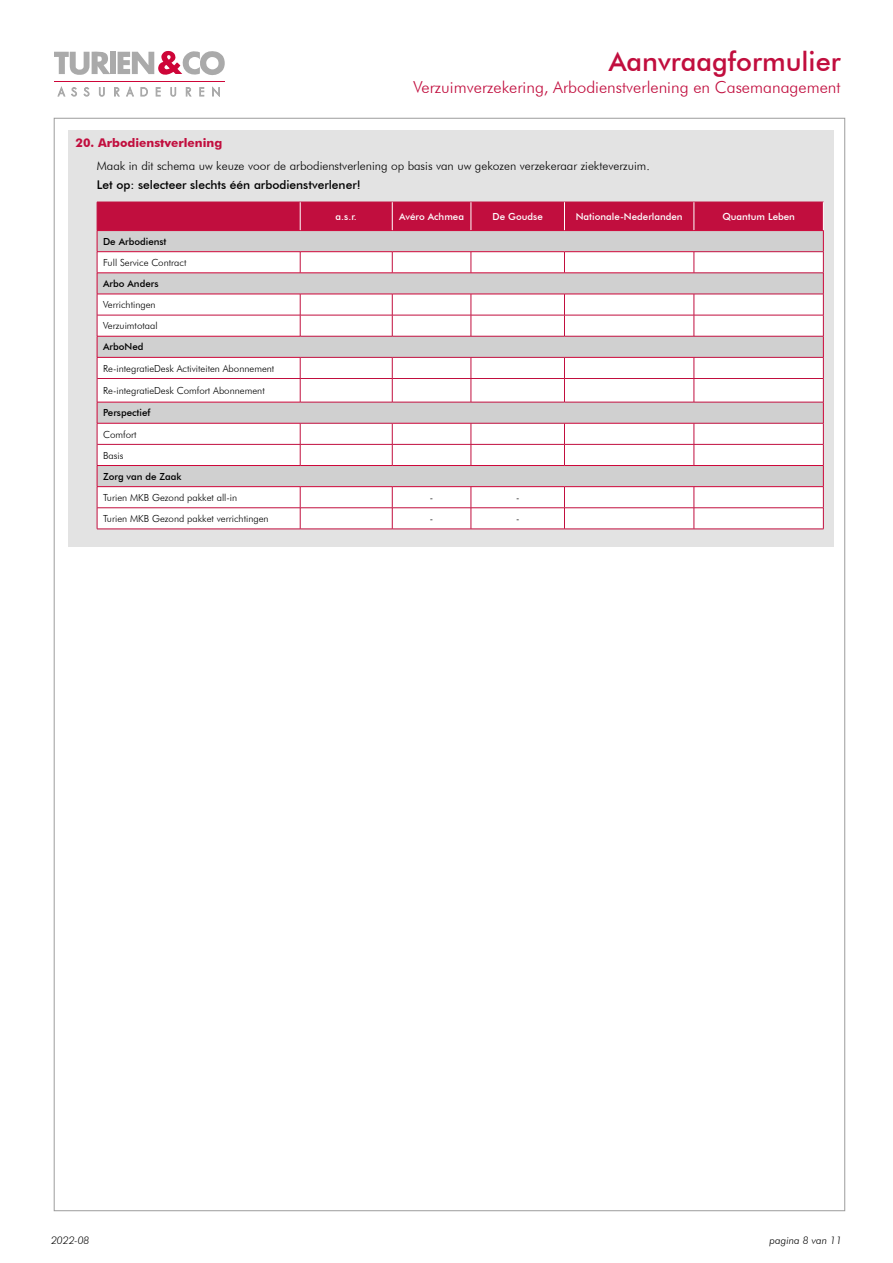
<style>
.page{position:relative;width:893px;height:1263px;background:#fff}
.page>*{position:absolute;margin:0;border:0;box-sizing:border-box;transform-origin:0 0}
.t1{font:500 27px "Futura BT";color:#c10e3e}
.t2{font:300 16.5px "Futura BT";color:#c10e3e}
.t3{font:300 12px "Futura BT";color:#000}
.t4{font:500 12px "Futura BT";color:#000}
.t5{font:700 12px "Futura BT";color:#c10e3e}
.t6{font:italic 300 10.5px "Futura BT";color:#000}
.t7{font:300 9.75px/21.1px "Futura BT";color:#000}
.t8{font:500 9.75px "Futura BT";color:#fff}
.t9{font:500 9.75px "Futura BT";color:#000}
</style>
<div class="page">
<div style="left:68px;top:130px;width:765px;height:416px;background:#e3e3e3"></div>
<div style="left:110px;top:52px;width:5px;height:22px;background:#aaa"></div>
<svg style="left:118px;top:51px;width:107px;height:24px"></svg>
<svg style="left:54px;top:51px;width:56px;height:24px"></svg>
<svg style="left:58px;top:87px;width:7px;height:9px"></svg>
<svg style="left:71px;top:87px;width:6px;height:9px"></svg>
<svg style="left:84px;top:87px;width:5px;height:9px"></svg>
<svg style="left:99px;top:87px;width:6px;height:10px"></svg>
<svg style="left:114px;top:87px;width:6px;height:9px"></svg>
<svg style="left:126px;top:87px;width:8px;height:9px"></svg>
<svg style="left:141px;top:87px;width:7px;height:9px"></svg>
<svg style="left:156px;top:87px;width:4px;height:9px"></svg>
<svg style="left:170px;top:87px;width:6px;height:10px"></svg>
<svg style="left:186px;top:87px;width:5px;height:9px"></svg>
<svg style="left:199px;top:87px;width:5px;height:9px"></svg>
<svg style="left:212px;top:87px;width:8px;height:10px"></svg>
<hr style="left:54px;top:81px;width:171px;height:1px;background:#ce0538">
<hr style="left:97px;top:529px;width:203px;height:1px;background:#c10e3e">
<hr style="left:300px;top:529px;width:92px;height:1px;background:#c10e3e">
<hr style="left:564px;top:529px;width:130px;height:1px;background:#c10e3e">
<hr style="left:694px;top:529px;width:129px;height:1px;background:#c10e3e">
<hr style="left:392px;top:529px;width:79px;height:1px;background:#c10e3e">
<hr style="left:471px;top:529px;width:93px;height:1px;background:#c10e3e">
<svg style="left:97px;top:202px;width:727px;height:327px;background:#e8cfd6"></svg>
<h1 class="t1" style="left:609px;top:45px;width:233px">Aanvraagformulier</h1>
<h2 class="t2" style="left:413px;top:77px;width:429px">Verzuimverzekering, Arbodienstverlening en Casemanagement</h2>
<p class="t5" style="left:76px;top:136px;width:148px">20. Arbodienstverlening</p>
<p class="t3" style="left:97px;top:159px;width:554px">Maak in dit schema uw keuze voor de arbodienstverlening op basis van uw gekozen verzekeraar ziekteverzuim.</p>
<p class="t4" style="left:97px;top:177px;width:265px">Let op: selecteer slechts één arbodienstverlener!</p>
<p class="t8" style="left:336px;top:211px;width:23px">a.s.r.</p>
<p class="t8" style="left:399px;top:211px;width:66px">Avéro Achmea</p>
<p class="t8" style="left:493px;top:211px;width:52px">De Goudse</p>
<p class="t8" style="left:576px;top:211px;width:108px">Nationale-Nederlanden</p>
<p class="t8" style="left:722px;top:211px;width:74px">Quantum Leben</p>
<p class="t9" style="left:103px;top:235px;width:65px">De Arbodienst</p>
<p class="t7" style="left:103px;top:252px;width:85px">Full Service Contract</p>
<p class="t9" style="left:103px;top:278px;width:57px">Arbo Anders</p>
<p class="t7" style="left:103px;top:294px;width:56px">Verrichtingen<br>Verzuimtotaal</p>
<p class="t9" style="left:103px;top:341px;width:42px">ArboNed</p>
<p class="t7" style="left:103px;top:357px;width:173px">Re-integratieDesk Activiteiten Abonnement</p>
<p class="t7" style="left:103px;top:380px;width:163px">Re-integratieDesk Comfort Abonnement</p>
<p class="t9" style="left:103px;top:407px;width:49px">Perspectief</p>
<p class="t7" style="left:103px;top:423px;width:35px">Comfort<br>Basis</p>
<p class="t9" style="left:103px;top:470px;width:80px">Zorg van de Zaak</p>
<p class="t7" style="left:103px;top:487px;width:136px">Turien MKB Gezond pakket all-in</p>
<p class="t7" style="left:430px;top:487px;width:5px">-</p>
<p class="t7" style="left:516px;top:487px;width:5px">-</p>
<p class="t7" style="left:103px;top:508px;width:167px">Turien MKB Gezond pakket verrichtingen</p>
<p class="t7" style="left:430px;top:508px;width:5px">-</p>
<p class="t7" style="left:516px;top:508px;width:5px">-</p>
<p class="t6" style="left:51px;top:1234px;width:40px">2022-08</p>
<p class="t6" style="left:770px;top:1234px;width:74px">pagina 8 van 11</p>
</div>
